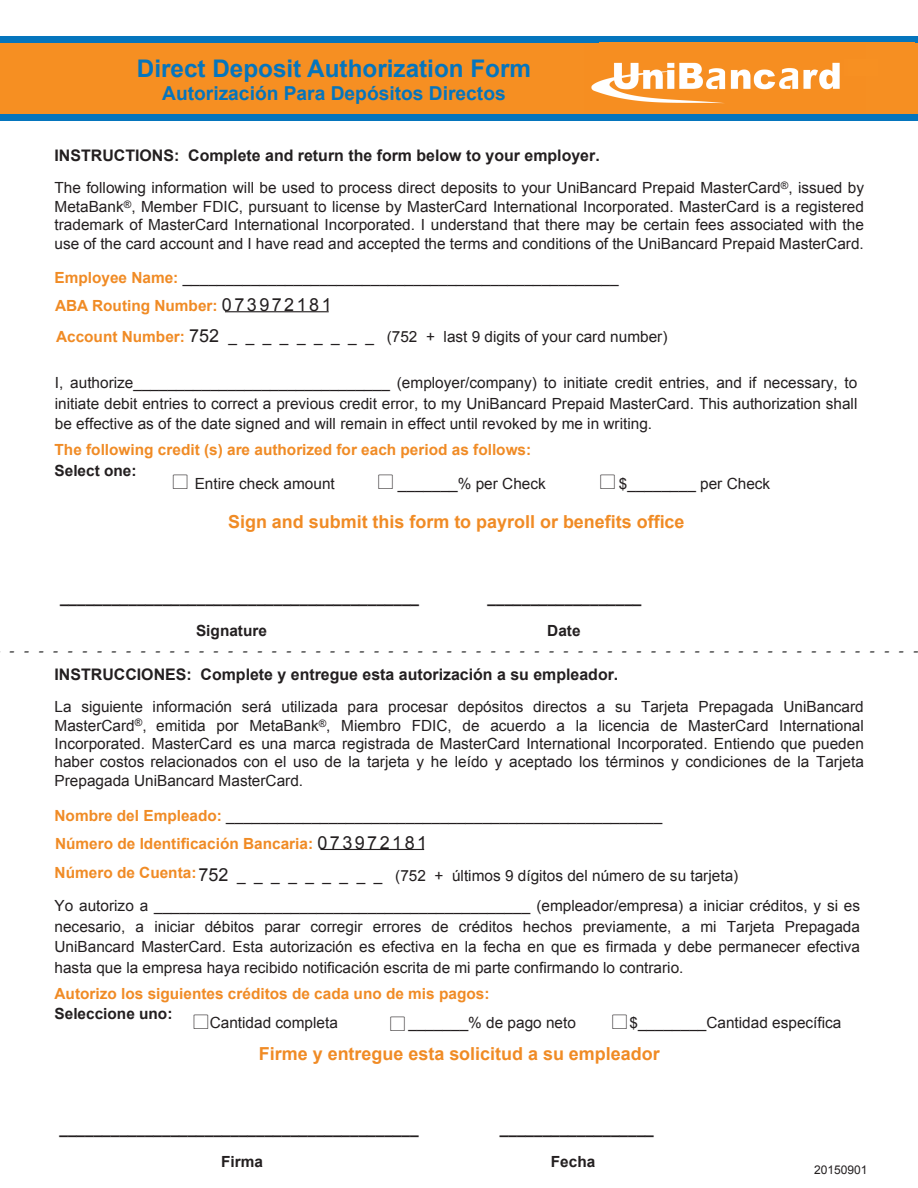
<style>
.page{position:relative;width:918px;height:1188px;background:#fff}
.page>*{position:absolute;margin:0;border:0;box-sizing:border-box;transform-origin:0 0}
.t1{font:700 24.3px "Arial";color:#0575bd}
.t2{font:700 19.2px "Arial";color:#0575bd}
.t3{font:700 18px "Arial";color:#f08b25}
.t4{font:18px "Minion Pro";color:#000}
.t5{font:18px "Carta";color:#231f20}
.t6{font:700 15.9px "Arial";color:#231f20}
.t7{font:15.3px/18.5px "Arial";color:#231f20;text-align:justify}
.t8{font:700 15.3px/28.2px "Arial";color:#f08b25}
.t9{font:700 15.3px "Arial";color:#231f20}
.t10{font:12px "Arial";color:#231f20}
.s1{font-weight:700;color:#f08b25}
.s2{font-size:18px}
.s3{font-family:"Carta";font-size:18px}
.s4{font-weight:400;color:#231f20}
.s5{font-weight:400;font-size:18px;color:#231f20}
</style>
<div class="page">
<hr style="left:225px;top:311px;width:104px;height:1px;background:#231f20">
<hr style="left:320px;top:849px;width:104px;height:1px;background:#231f20">
<div style="left:0;top:36px;width:918px;height:84px;background:#f68f22"></div>
<div style="left:0;top:36px;width:918px;height:7px;background:#0575bd"></div>
<img style="left:591px;top:62px;width:249px;height:42px">
<div style="left:0;top:114px;width:918px;height:6px;background:#0575bd"></div>
<h1 class="t1" style="left:137px;top:52px;width:396px">Direct Deposit Authorization Form</h1>
<p class="t2" style="left:162px;top:80px;width:345px">Autorización Para Depósitos Directos</p>
<p class="t6" style="left:55px;top:144px;width:547px">INSTRUCTIONS: Complete and return the form below to your employer.</p>
<p class="t7" style="left:55px;top:179px;width:811px">The following information will be used to process direct deposits to your UniBancard Prepaid MasterCard<sup>®</sup>, issued by MetaBank<sup>®</sup>, Member FDIC, pursuant to license by MasterCard International Incorporated. MasterCard is a registered trademark of MasterCard International Incorporated. I understand that there may be certain fees associated with the use of the card account and I have read and accepted the terms and conditions of the UniBancard Prepaid MasterCard.</p>
<p class="t7" style="left:55px;top:263px;width:566px;line-height:28.5px"><span class="s1">Employee Name:</span> ___________________________________________________<br><span class="s1">ABA Routing Number:</span> <span class="s2">073972181</span></p>
<p class="t7" style="left:56px;top:327px;width:613px"><span class="s1">Account Number:</span> <span class="s2">752</span> _ _ _ _ _ _ _ _ _ (752 + last 9 digits of your card number)</p>
<p class="t7" style="left:55px;top:373px;width:804px;line-height:20.5px">I, authorize______________________________ (employer/company) to initiate credit entries, and if necessary, to initiate debit entries to correct a previous credit error, to my UniBancard Prepaid MasterCard. This authorization shall be effective as of the date signed and will remain in effect until revoked by me in writing.</p>
<p class="t8" style="left:55px;top:436px;width:478px">The following credit (s) are authorized for each period as follows:</p>
<p class="t9" style="left:55px;top:460px;width:84px">Select one:</p>
<p class="t7" style="left:173px;top:474px;width:163px"><span class="s3">l</span> Entire check amount</p>
<p class="t5" style="left:379px;top:472px;width:16px">l</p>
<p class="t7" style="left:601px;top:474px;width:171px"><span class="s3">l</span> $________ per Check</p>
<p class="t3" style="left:228px;top:510px;width:458px">Sign and submit this form to payroll or benefits office</p>
<p class="t9" style="left:60px;top:587px;width:361px">__________________________________________</p>
<p class="t9" style="left:488px;top:587px;width:155px">__________________</p>
<p class="t9" style="left:196px;top:620px;width:72px">Signature</p>
<p class="t9" style="left:547px;top:620px;width:35px">Date</p>
<p class="t4" style="left:9px;top:638px;width:912px">- - - - - - - - - - - - - - - - - - - - - - - - - - - - - - - - - - - - - - - - - - - - - - - - - - - - - - - - - - - - - - -</p>
<p class="t6" style="left:55px;top:663px;width:565px">INSTRUCCIONES: Complete y entregue esta autorización a su empleador.</p>
<p class="t7" style="left:55px;top:698px;width:811px">La siguiente información será utilizada para procesar depósitos directos a su Tarjeta Prepagada UniBancard MasterCard<sup>®</sup>, emitida por MetaBank<sup>®</sup>, Miembro FDIC, de acuerdo a la licencia de MasterCard International Incorporated. MasterCard es una marca registrada de MasterCard International Incorporated. Entiendo que pueden haber costos relacionados con el uso de la tarjeta y he leído y aceptado los términos y condiciones de la Tarjeta Prepagada UniBancard MasterCard.</p>
<p class="t8" style="left:55px;top:802px;width:609px">Nombre del Empleado: <span class="s4">___________________________________________________<br></span>Número de Identificación Bancaria: <span class="s5">073972181<br></span>Número de Cuenta:</p>
<p class="t7" style="left:198px;top:867px;width:541px"><span class="s2">752</span> _ _ _ _ _ _ _ _ _ (752 + últimos 9 dígitos del número de su tarjeta)</p>
<p class="t7" style="left:55px;top:896px;width:807px;line-height:20.5px">Yo autorizo a ____________________________________________ (empleador/empresa) a iniciar créditos, y si es necesario, a iniciar débitos parar corregir errores de créditos hechos previamente, a mi Tarjeta Prepagada UniBancard MasterCard. Esta autorización es efectiva en la fecha en que es firmada y debe permanecer efectiva hasta que la empresa haya recibido notificación escrita de mi parte confirmando lo contrario.</p>
<p class="t8" style="left:55px;top:980px;width:436px">Autorizo los siguientes créditos de cada uno de mis pagos:</p>
<p class="t9" style="left:55px;top:1004px;width:119px">Seleccione uno:</p>
<p class="t7" style="left:194px;top:1013px;width:146px"><span class="s3">l</span>Cantidad completa</p>
<p class="t7" style="left:391px;top:1013px;width:187px"><span class="s3">l</span> _______% de pago neto</p>
<p class="t7" style="left:613px;top:1013px;width:230px"><span class="s3">l</span> $________Cantidad específica</p>
<p class="t3" style="left:259px;top:1041px;width:402px">Firme y entregue esta solicitud a su empleador</p>
<p class="t9" style="left:60px;top:1119px;width:361px">__________________________________________</p>
<p class="t9" style="left:500px;top:1119px;width:155px">__________________</p>
<p class="t9" style="left:221px;top:1152px;width:43px">Firma</p>
<p class="t9" style="left:551px;top:1152px;width:46px">Fecha</p>
<p class="t10" style="left:814px;top:1162px;width:55px">20150901</p>
</div>
